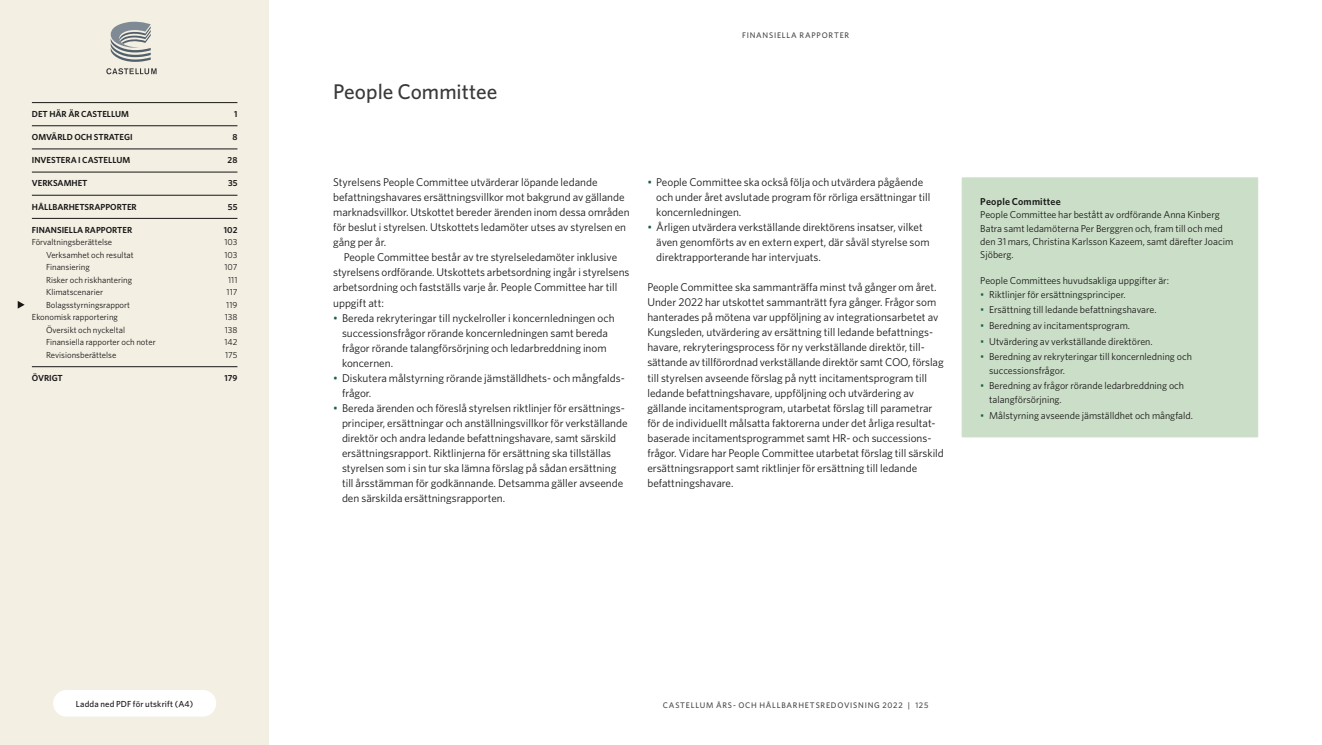
<style>
.page{position:relative;width:1322px;height:745px;background:#fff}
.page>*{position:absolute;margin:0;border:0;box-sizing:border-box;transform-origin:0 0}
.t1{font:500 21.25px "Whitney";color:#3a3a39}
.t2{font:11.25px/15px "Whitney";color:#181716}
.t3{font:10px/13.1px "Whitney";color:#181716}
.t4{font:600 10px "Whitney";letter-spacing:.02em;color:#181716}
.t5{font:8.75px "Whitney";color:#181716}
.t6{font:600 8.75px "Whitney";color:#181716}
.t7{font:500 8.75px "Whitney";letter-spacing:.02em;color:#181716}
.t8{font:500 8.12px "Whitney";letter-spacing:.095em;color:#484847}
.s1{color:#1a6143}
</style>
<div class="page">
<div style="left:0;top:0;width:269px;height:744px;background:#f3efe3"></div>
<svg style="left:106px;top:68px;width:51px;height:6px"></svg>
<svg style="left:111px;top:21px;width:40px;height:41px"></svg>
<div style="left:53px;top:689px;width:163px;height:27px;background:#fff;border-radius:13px"></div>
<hr style="left:32px;top:102px;width:205px;height:1px;background:#181716">
<hr style="left:32px;top:125px;width:205px;height:1px;background:#181716">
<hr style="left:32px;top:149px;width:205px;height:1px;background:#181716">
<hr style="left:32px;top:172px;width:205px;height:1px;background:#181716">
<hr style="left:32px;top:195px;width:205px;height:1px;background:#181716">
<hr style="left:32px;top:218px;width:205px;height:1px;background:#181716">
<hr style="left:32px;top:366px;width:205px;height:1px;background:#181716">
<svg style="left:18px;top:301px;width:7px;height:7px"></svg>
<div style="left:962px;top:178px;width:295px;height:258px;background:#cbdfc8"></div>
<div style="left:961px;top:177px;width:297px;height:260px;border:1px solid #cbdfc8"></div>
<p class="t6" style="left:32px;top:108px;width:99px">DET HÄR ÄR CASTELLUM</p>
<p class="t6" style="left:234px;top:108px;width:5px">1</p>
<p class="t6" style="left:32px;top:131px;width:102px">OMVÄRLD OCH STRATEGI</p>
<p class="t6" style="left:232px;top:131px;width:7px">8</p>
<p class="t6" style="left:32px;top:154px;width:100px">INVESTERA I CASTELLUM</p>
<p class="t6" style="left:228px;top:154px;width:11px">28</p>
<p class="t6" style="left:32px;top:177px;width:57px">VERKSAMHET</p>
<p class="t6" style="left:228px;top:177px;width:11px">35</p>
<p class="t6" style="left:32px;top:200px;width:106px">HÅLLBARHETSRAPPORTER</p>
<p class="t6" style="left:228px;top:200px;width:11px">55</p>
<p class="t6" style="left:32px;top:224px;width:102px">FINANSIELLA RAPPORTER</p>
<p class="t6" style="left:224px;top:224px;width:15px">102</p>
<p class="t5" style="left:32px;top:236px;width:82px">Förvaltningsberättelse</p>
<p class="t5" style="left:224px;top:236px;width:15px">103</p>
<p class="t5" style="left:46px;top:249px;width:89px">Verksamhet och resultat</p>
<p class="t5" style="left:224px;top:249px;width:15px">103</p>
<p class="t5" style="left:46px;top:261px;width:45px">Finansiering</p>
<p class="t5" style="left:224px;top:261px;width:14px">107</p>
<p class="t5" style="left:46px;top:274px;width:88px">Risker och riskhantering</p>
<p class="t5" style="left:228px;top:274px;width:11px">111</p>
<p class="t5" style="left:46px;top:286px;width:59px">Klimatscenarier</p>
<p class="t5" style="left:227px;top:286px;width:12px">117</p>
<p class="t5" style="left:46px;top:299px;width:86px">Bolagsstyrningsrapport</p>
<p class="t5" style="left:226px;top:299px;width:13px">119</p>
<p class="t5" style="left:32px;top:311px;width:88px">Ekonomisk rapportering</p>
<p class="t5" style="left:225px;top:311px;width:14px">138</p>
<p class="t5" style="left:46px;top:324px;width:81px">Översikt och nyckeltal</p>
<p class="t5" style="left:225px;top:324px;width:14px">138</p>
<p class="t5" style="left:46px;top:336px;width:111px">Finansiella rapporter och noter</p>
<p class="t5" style="left:224px;top:336px;width:14px">142</p>
<p class="t5" style="left:46px;top:349px;width:72px">Revisionsberättelse</p>
<p class="t5" style="left:225px;top:349px;width:14px">175</p>
<p class="t6" style="left:32px;top:372px;width:33px">ÖVRIGT</p>
<p class="t6" style="left:224px;top:372px;width:15px">179</p>
<p class="t7" style="left:76px;top:697px;width:119px">Ladda ned PDF för utskrift (A4)</p>
<h1 class="t1" style="left:333px;top:77px;width:166px">People Committee</h1>
<p class="t8" style="left:742px;top:30px;width:64px">fi nansi ella rapport</p>
<p class="t8" style="left:839px;top:30px;width:9px">er</p>
<p class="t2" style="left:333px;top:174px;width:298px">Styrelsens People Committee utvärderar löpande ledande befattningshavares ersättningsvillkor mot bakgrund av gällande marknadsvillkor. Utskottet bereder ärenden inom dessa områden för beslut i styrelsen. Utskottets ledamöter utses av styrelsen en gång per år.</p>
<p class="t2" style="left:333px;top:249px;width:298px;text-indent:11px">People Committee består av tre styrelseledamöter inklusive styrelsens ordförande. Utskottets arbetsordning ingår i styrelsens arbetsordning och fastställs varje år. People Committee har till uppgift att:</p>
<p class="t2" style="left:342px;top:309px;width:274px;text-indent:-9px"><span class="s1">•</span> Bereda rekryteringar till nyckelroller i koncernledningen och successionsfrågor rörande koncernledningen samt bereda frågor rörande talangförsörjning och ledarbreddning inom koncernen.</p>
<p class="t2" style="left:342px;top:369px;width:284px;text-indent:-9px"><span class="s1">•</span> Diskutera målstyrning rörande jämställdhets- och mångfalds&shy;frågor.</p>
<p class="t2" style="left:342px;top:399px;width:287px;text-indent:-9px"><span class="s1">•</span> Bereda ärenden och föreslå styrelsen riktlinjer för ersättnings&shy;principer, ersättningar och anställningsvillkor för verkställande direktör och andra ledande befattningshavare, samt särskild ersättningsrapport. Riktlinjerna för ersättning ska tillställas styrelsen som i sin tur ska lämna förslag på sådan ersättning till årsstämman för godkännande. Detsamma gäller avseende den särskilda ersättningsrapporten.</p>
<p class="t2" style="left:656px;top:174px;width:275px;text-indent:-9px"><span class="s1">•</span> People Committee ska också följa och utvärdera pågående och under året avslutade program för rörliga ersättningar till koncernledningen.</p>
<p class="t2" style="left:656px;top:219px;width:275px;text-indent:-9px"><span class="s1">•</span> Årligen utvärdera verkställande direktörens insatser, vilket även genomförts av en extern expert, där såväl styrelse som direktrapporterande har intervjuats.</p>
<p class="t2" style="left:647px;top:279px;width:298px">People Committee ska sammanträffa minst två gånger om året.<br>Under 2022 har utskottet sammanträtt fyra gånger. Frågor som hanterades på mötena var uppföljning av integrationsarbetet av Kungsleden, utvärdering av ersättning till ledande befattnings&shy;havare, rekryteringsprocess för ny verkställande direktör, till&shy;sättande av tillförordnad verkställande direktör samt COO, förslag till styrelsen avseende förslag på nytt incitamentsprogram till ledande befattningshavare, uppföljning och utvärdering av gällande incitamentsprogram, utarbetat förslag till parametrar för de individuellt målsatta faktorerna under det årliga resultat&shy;baserade incitamentsprogrammet samt HR- och successions&shy;frågor. Vidare har People Committee utarbetat förslag till särskild ersättningsrapport samt riktlinjer för ersättning till ledande befattningshavare.</p>
<p class="t4" style="left:980px;top:195px;width:82px">People Committee</p>
<p class="t3" style="left:980px;top:208px;width:254px">People Committee har bestått av ordförande Anna Kinberg Batra samt ledamöterna Per Berggren och, fram till och med den 31 mars, Christina Karlsson Kazeem, samt därefter Joacim Sjöberg.</p>
<p class="t3" style="left:980px;top:274px;width:190px">People Committees huvudsakliga uppgifter är:</p>
<p class="t3" style="left:980px;top:287px;width:147px"><span class="s1">•</span> Riktlinjer för ersättningsprinciper.</p>
<p class="t3" style="left:980px;top:303px;width:178px"><span class="s1">•</span> Ersättning till ledande befattningshavare.</p>
<p class="t3" style="left:980px;top:318px;width:151px"><span class="s1">•</span> Beredning av incitamentsprogram.</p>
<p class="t3" style="left:980px;top:334px;width:174px"><span class="s1">•</span> Utvärdering av verkställande direktören.</p>
<p class="t3" style="left:989px;top:349px;width:204px;line-height:13.8px;text-indent:-9px"><span class="s1">•</span> Beredning av rekryteringar till koncernledning och successionsfrågor.</p>
<p class="t3" style="left:989px;top:378px;width:196px;line-height:13.8px;text-indent:-9px"><span class="s1">•</span> Beredning av frågor rörande ledarbreddning och talangförsörjning.</p>
<p class="t3" style="left:980px;top:408px;width:214px"><span class="s1">•</span> Målstyrning avseende jämställdhet och mångfald.</p>
<p class="t8" style="left:663px;top:699px;width:103px">CASTELLUM ÅRS- OCH HÅLL</p>
<p class="t8" style="left:781px;top:699px;width:148px">BARHETSREDOVISN ING 2022 | 125</p>
</div>
